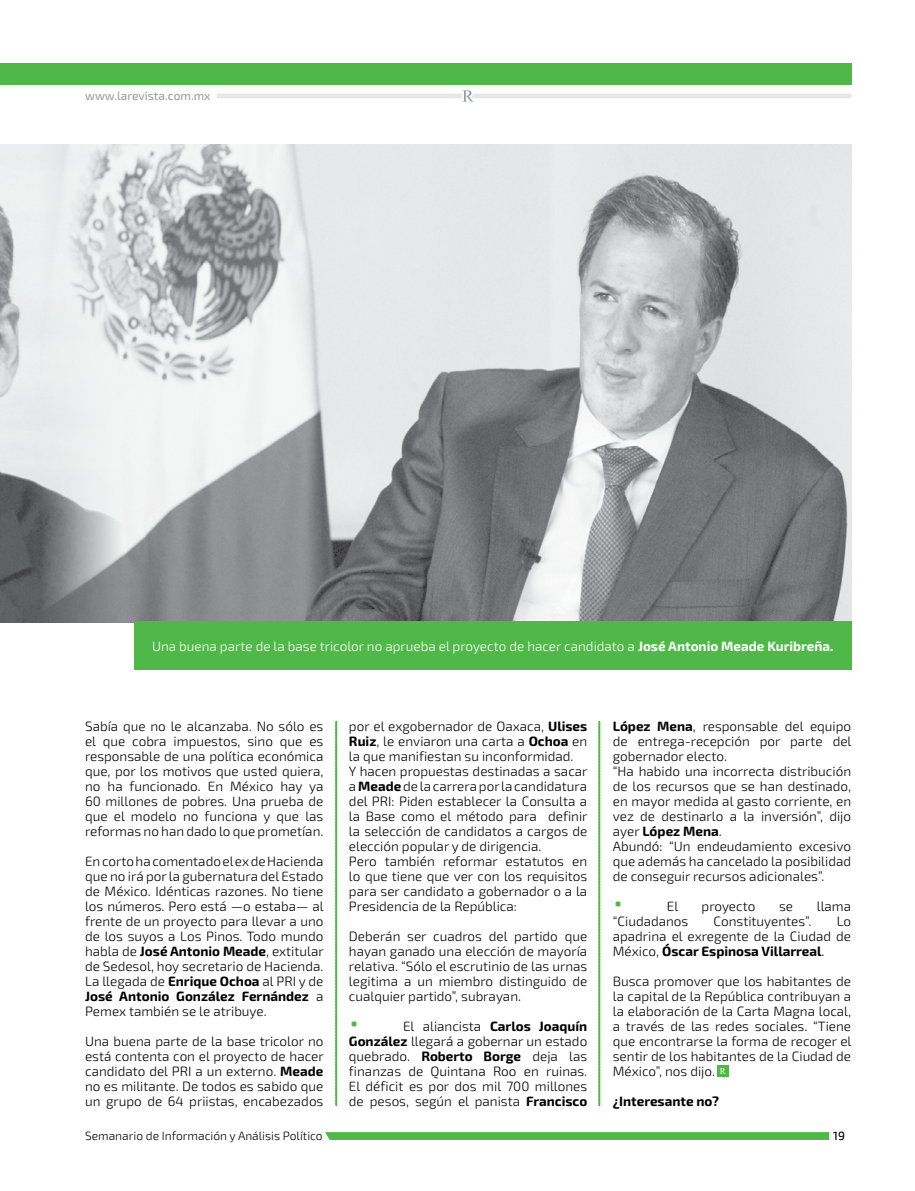
<style>
.page{position:relative;width:915px;height:1191px;background:#fff}
.page>*{position:absolute;margin:0;border:0;box-sizing:border-box;transform-origin:0 0}
.t1{font:300 13.5px/15px "Exo 2";color:#000;text-align:justify}
.t2{font:300 13.5px "Exo 2";color:#fff}
.t3{font:700 13.5px "Exo 2";color:#000}
.t4{font:300 12px "Exo 2";color:#000}
.t5{font:12px "Exo 2";color:#939598}
.t6{font:500 12px "Exo 2";color:#000}
.t7{font:9px "Times New Roman";color:#fff}
.s1{font-weight:700}
.s2{font-size:30px;color:#50b848}
</style>
<div class="page">
<hr style="left:474px;top:94px;width:377px;height:4px;background:#e6e7e8">
<hr style="left:216px;top:94px;width:258px;height:4px;background:#e6e7e8">
<svg style="left:462px;top:90px;width:12px;height:12px"></svg>
<img style="left:196px;top:145px;width:655px;height:477px">
<svg style="left:325px;top:1132px;width:503px;height:8px;background:#53b94b"></svg>
<img style="left:0;top:145px;width:196px;height:477px">
<div style="left:0;top:64px;width:850px;height:21px;background:#50b848"></div>
<div style="left:134px;top:622px;width:717px;height:48px;background:#50b848"></div>
<svg style="left:335px;top:721px;width:2px;height:384px"></svg>
<svg style="left:598px;top:721px;width:2px;height:385px"></svg>
<div style="left:716px;top:1065px;width:12px;height:11px;background:#50b848"></div>
<p class="t5" style="left:85px;top:89px;width:127px">www.larevista.com.mx</p>
<p class="t2" style="left:152px;top:638px;width:682px">Una buena parte de la base tricolor no aprueba el proyecto de hacer candidato a <span class="s1">José Antonio Meade Kuribreña.</span></p>
<p class="t1" style="left:85px;top:719px;width:240px">Sabía que no le alcanzaba. No sólo es el que cobra impuestos, sino que es responsable de una política económica que, por los motivos que usted quiera, no ha funcionado. En México hay ya 60 millones de pobres. Una prueba de que el modelo no funciona y que las reformas no han dado lo que prometían.</p>
<p class="t1" style="left:85px;top:854px;width:240px">En corto ha comentado el ex de Hacienda que no irá por la gubernatura del Estado de México. Idénticas razones. No tiene los números. Pero está —o estaba— al frente de un proyecto para llevar a uno de los suyos a Los Pinos. Todo mundo habla de <span class="s1">José Antonio Meade</span>, extitular de Sedesol, hoy secretario de Hacienda.<br>La llegada de <span class="s1">Enrique Ochoa</span> al PRI y de <span class="s1">José Antonio González Fernández</span> a Pemex también se le atribuye.</p>
<p class="t1" style="left:85px;top:1034px;width:240px">Una buena parte de la base tricolor no está contenta con el proyecto de hacer candidato del PRI a un externo. <span class="s1">Meade </span>no es militante. De todos es sabido que un grupo de 64 priistas, encabezados</p>
<p class="t4" style="left:85px;top:1128px;width:239px">Semanario de Información y Análisis Político</p>
<p class="t1" style="left:349px;top:718px;width:240px;text-align:left">por el exgobernador de Oaxaca, <span class="s1">Ulises Ruiz</span>, le enviaron una carta a <span class="s1">Ochoa</span> en la que manifiestan su inconformidad.<br>Y hacen propuestas destinadas a sacar a <span class="s1">Meade</span> de la carrera por la candidatura del PRI: Piden establecer la Consulta a la Base como el método para definir la selección de candidatos a cargos de elección popular y de dirigencia.<br>Pero también reformar estatutos en lo que tiene que ver con los requisitos para ser candidato a gobernador o a la Presidencia de la República:</p>
<p class="t1" style="left:349px;top:928px;width:240px">Deberán ser cuadros del partido que hayan ganado una elección de mayoría relativa. “Sólo el escrutinio de las urnas legitima a un miembro distinguido de cualquier partido”, subrayan.</p>
<p class="t1" style="left:349px;top:1019px;width:240px"><span class="s2">•</span> El aliancista <span class="s1">Carlos Joaquín González</span> llegará a gobernar un estado quebrado. <span class="s1">Roberto Borge</span> deja las finanzas de Quintana Roo en ruinas.<br>El déficit es por dos mil 700 millones de pesos, según el panista <span class="s1">Francisco</span></p>
<p class="t1" style="left:612px;top:719px;width:240px;text-align:left"><span class="s1">López Mena</span>, responsable del equipo de entrega-recepción por parte del gobernador electo.<br>“Ha habido una incorrecta distribución de los recursos que se han destinado, en mayor medida al gasto corriente, en vez de destinarlo a la inversión”, dijo ayer <span class="s1">López Mena</span>.<br>Abundó: “Un endeudamiento excesivo que además ha cancelado la posibilidad de conseguir recursos adicionales”.</p>
<p class="t1" style="left:612px;top:899px;width:67px"><span class="s2">•</span> El</p>
<p class="t1" style="left:701px;top:899px;width:55px">proyecto</p>
<p class="t1" style="left:778px;top:899px;width:16px">se</p>
<p class="t1" style="left:816px;top:899px;width:36px">llama</p>
<p class="t1" style="left:612px;top:914px;width:77px">“Ciudadanos</p>
<p class="t1" style="left:713px;top:914px;width:99px">Constituyentes”.</p>
<p class="t1" style="left:612px;top:914px;width:240px;text-indent:224px">Lo apadrina el exregente de la Ciudad de México, <span class="s1">Óscar Espinosa Villarreal</span>.</p>
<p class="t1" style="left:612px;top:974px;width:240px">Busca promover que los habitantes de la capital de la República contribuyan a la elaboración de la Carta Magna local, a través de las redes sociales. “Tiene que encontrarse la forma de recoger el sentir de los habitantes de la Ciudad de México”, nos dijo.</p>
<p class="t3" style="left:612px;top:1093px;width:108px">¿Interesante no?</p>
<p class="t7" style="left:719px;top:1064px;width:8px">R</p>
<p class="t6" style="left:833px;top:1128px;width:13px">19</p>
</div>
